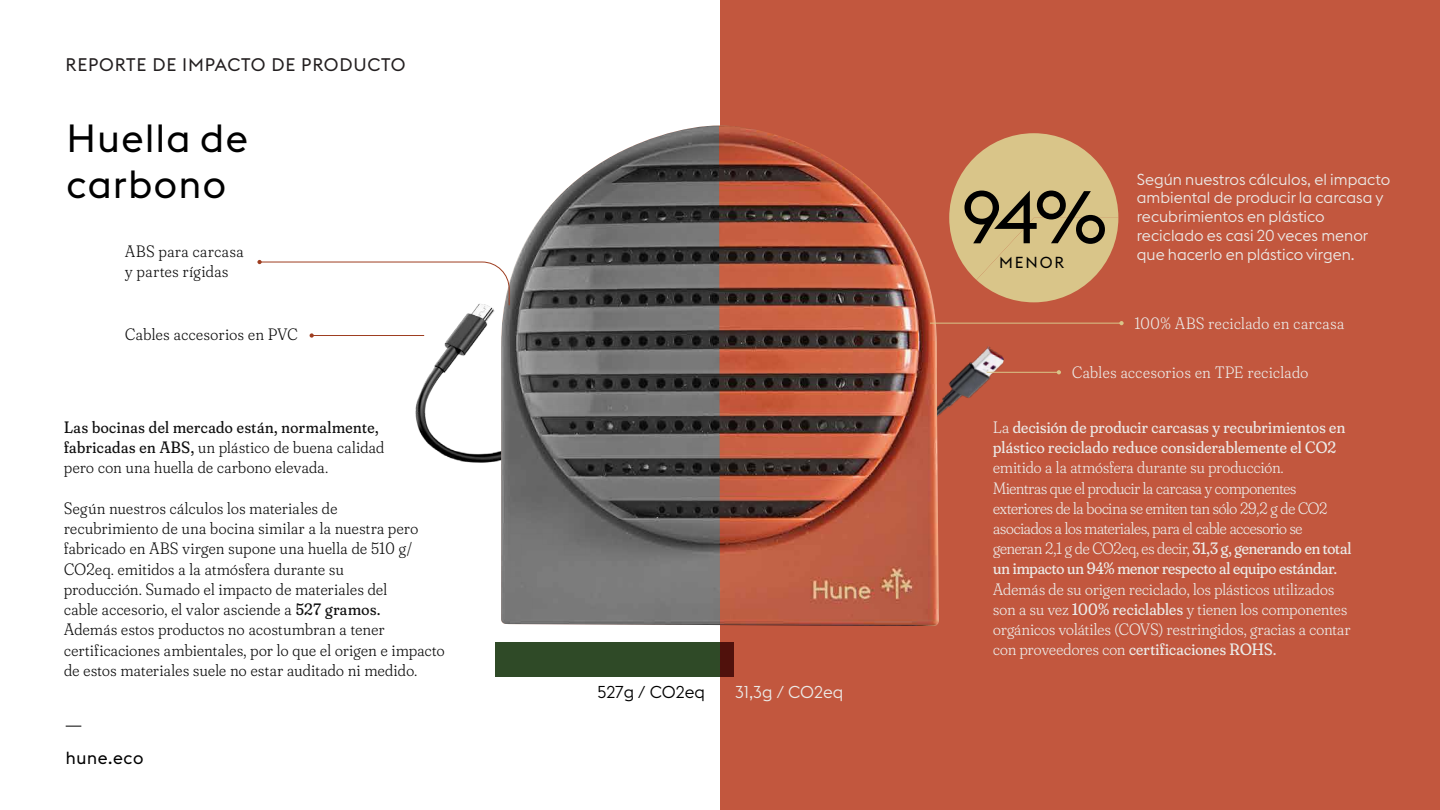
<style>
.page{position:relative;width:1440px;height:810px;background:#fff}
.page>*{position:absolute;margin:0;border:0;box-sizing:border-box;transform-origin:0 0}
.t1{font:73.43px "Euclid Flex";color:#000}
.t2{font:38.78px/46.5px "Euclid Flex";letter-spacing:.04em;color:#000}
.t3{font:18px "Euclid Flex";letter-spacing:.04em;color:#231f20}
.t4{font:17.33px "Euclid Flex";letter-spacing:.04em;color:#000}
.t5{font:300 17.02px "Euclid Flex";color:#eceae7}
.t6{font:300 17.02px "Euclid Flex";color:#000}
.t7{font:300 16.5px/20.2px "Fraunces 144 pt Soft";letter-spacing:.03em;color:#0f0f0f}
.t8{font:300 16.5px/20.2px "Fraunces 144 pt Soft";letter-spacing:.005em;color:#eceae7}
.t9{font:16.5px/20.2px "Fraunces 144 pt Soft";letter-spacing:.015em;color:#eceae7}
.t10{font:300 16.5px "Fraunces 144 pt Soft";letter-spacing:.035em;color:#eceae7}
.t11{font:300 16.5px "Fraunces 144 pt Soft";letter-spacing:.04em;color:#eceae7}
.t12{font:300 15.75px/18.9px "Euclid Flex";color:#eceae7}
.t13{font:15.75px "Euclid Flex";letter-spacing:.12em;color:#000}
.s1{font-weight:400}
.s2{font-weight:300}
</style>
<div class="page">
<div style="left:720px;top:0;width:720px;height:810px;background:#c2573e"></div>
<svg style="left:949px;top:133px;width:169px;height:169px"></svg>
<div style="left:496px;top:642px;width:224px;height:34px;background:#2f4a27"></div>
<div style="left:720px;top:642px;width:13px;height:34px;background:#50110c"></div>
<img style="left:427px;top:443px;width:74px;height:19px">
<svg style="left:415px;top:306px;width:80px;height:137px"></svg>
<img style="left:939px;top:346px;width:67px;height:69px">
<img style="left:718px;top:125px;width:221px;height:501px">
<svg style="left:501px;top:125px;width:219px;height:500px;background:#717171"></svg>
<svg style="left:257px;top:260px;width:253px;height:46px"></svg>
<hr style="left:312px;top:335px;width:112px;height:1px;background:#9e3e21">
<svg style="left:310px;top:333px;width:4px;height:5px"></svg>
<hr style="left:930px;top:323px;width:192px;height:1px;background:#d9c589">
<svg style="left:1119px;top:321px;width:5px;height:4px"></svg>
<hr style="left:987px;top:372px;width:72px;height:1px;background:#d9c589">
<svg style="left:1057px;top:370px;width:4px;height:4px"></svg>
<svg style="left:66px;top:726px;width:15px;height:1px"></svg>
<p class="t3" style="left:66px;top:54px;width:341px">REPORTE DE IMPACTO DE PRODUCTO</p>
<h2 class="t2" style="left:67px;top:115px;width:183px">Huella de carbono</h2>
<p class="t7" style="left:125px;top:240px;width:120px">ABS para carcasa y partes rígidas</p>
<p class="t7" style="left:125px;top:323px;width:174px">Cables accesorios en PVC</p>
<p class="t7" style="left:64px;top:416px;width:322px"><span class="s1">Las bocinas del mercado están, normalmente, fabricadas en ABS,</span> un plástico de buena calidad pero con una huella de carbono elevada.</p>
<p class="t7" style="left:64px;top:497px;width:382px">Según nuestros cálculos los materiales de<br>recubrimiento de una bocina similar a la nuestra pero fabricado en ABS virgen supone una huella de 510 g/ CO2eq. emitidos a la atmósfera durante su<br>producción. Sumado el impacto de materiales del<br>cable accesorio, el valor asciende a <span class="s1">527 gramos.<br></span>Además estos productos no acostumbran a tener certificaciones ambientales, por lo que el origen e impacto de estos materiales suele no estar auditado ni medido.</p>
<p class="t4" style="left:66px;top:748px;width:79px">hune.eco</p>
<p class="t6" style="left:597px;top:682px;width:109px">527g / CO2eq</p>
<p class="t5" style="left:735px;top:682px;width:110px">31,3g / CO2eq</p>
<h1 class="t1" style="left:962px;top:175px;width:147px">94%</h1>
<p class="t13" style="left:999px;top:253px;width:67px">MENOR</p>
<p class="t12" style="left:1137px;top:170px;width:255px">Según nuestros cálculos, el impacto ambiental de producir la carcasa y recubrimientos en plástico reciclado es casi 20 veces menor que hacerlo en plástico virgen.</p>
<p class="t11" style="left:1135px;top:310px;width:211px">100% ABS reciclado en carcasa</p>
<p class="t10" style="left:1072px;top:360px;width:238px">Cables accesorios en TPE reciclado</p>
<p class="t9" style="left:993px;top:416px;width:354px"><span class="s2">La</span> decisión de producir carcasas y recubrimientos en plástico reciclado reduce considerablemente el CO2</p>
<p class="t8" style="left:993px;top:456px;width:360px">emitido a la atmósfera durante su producción.<br>Mientras que el producir la carcasa y componentes exteriores de la bocina se emiten tan sólo 29,2 g de CO2 asociados a los materiales, para el cable accesorio se generan 2,1 g de CO2eq, es decir, <span class="s1">31,3 g, generando en total un impacto un 94% menor respecto al equipo estándar.</span></p>
<p class="t8" style="left:993px;top:578px;width:359px">Además de su origen reciclado, los plásticos utilizados son a su vez <span class="s1">100% reciclables</span> y tienen los componentes orgánicos volátiles (COVS) restringidos, gracias a contar con proveedores con <span class="s1">certificaciones ROHS.</span></p>
</div>
